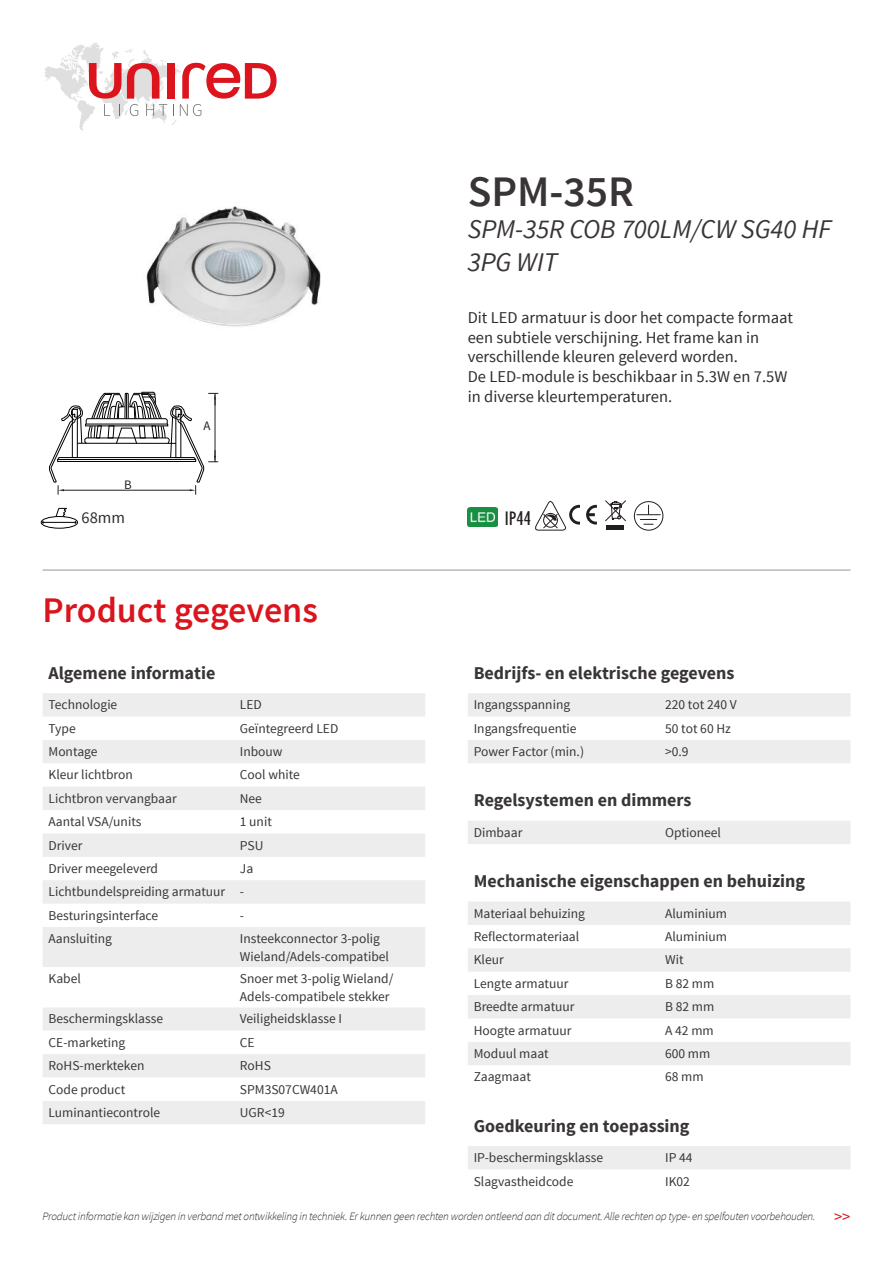
<style>
.page{position:relative;width:893px;height:1263px;background:#fff}
.page>*{position:absolute;margin:0;border:0;box-sizing:border-box;transform-origin:0 0}
.t1{font:600 43.5px "Source Sans Pro";color:#393535}
.t2{font:600 36px "Source Sans Pro";color:#db141d}
.t3{font:italic 27px/32.4px "Source Sans Pro";color:#393535}
.t4{font:condensed 20.1px "Gill Sans";color:#241f1f}
.t5{font:700 18px "Source Sans Pro";color:#393535}
.t6{font:16.5px/19.8px "Source Sans Pro";color:#302c2c}
.t7{font:16.5px "Source Sans Pro";color:#db141d}
.t8{font:16.35px "Source Sans Pro";color:#302c2c}
.t9{font:13.5px/23.4px "Source Sans Pro";color:#393535}
.t10{font:12.9px "Source Sans Pro";color:#231f20}
.t11{font:italic 300 11.25px "Source Sans Pro";letter-spacing:-.02em;color:#241f1f}
</style>
<div class="page">
<svg style="left:44px;top:43px;width:233px;height:88px"></svg>
<img style="left:146px;top:206px;width:175px;height:121px">
<hr style="left:43px;top:570px;width:807px;height:1px;background:#969698">
<svg style="left:43px;top:693px;width:382px;height:117px;fill:#eeeded"></svg>
<svg style="left:43px;top:834px;width:382px;height:290px;fill:#eeeded"></svg>
<svg style="left:43px;top:967px;width:382px;height:134px"></svg>
<svg style="left:468px;top:693px;width:382px;height:476px"></svg>
<img style="left:468px;top:507px;width:29px;height:19px">
<svg style="left:535px;top:501px;width:45px;height:30px"></svg>
<svg style="left:586px;top:505px;width:11px;height:19px"></svg>
<div style="left:634px;top:501px;width:29px;height:30px;border:1px solid #241f1f;border-radius:50%"></div>
<svg style="left:637px;top:505px;width:23px;height:20px"></svg>
<div style="left:607px;top:525px;width:17px;height:5px;background:#241f1f"></div>
<svg style="left:605px;top:500px;width:21px;height:22px"></svg>
<svg style="left:49px;top:392px;width:169px;height:102px"></svg>
<svg style="left:41px;top:516px;width:37px;height:12px"></svg>
<div style="left:41px;top:516px;width:37px;height:12px;border:1px solid #000;border-radius:50%"></div>
<svg style="left:55px;top:508px;width:12px;height:9px"></svg>
<hr style="left:42px;top:522px;width:34px;height:1px;background:#000">
<p class="t10" style="left:124px;top:476px;width:9px">B</p>
<p class="t8" style="left:82px;top:508px;width:45px">68mm</p>
<p class="t10" style="left:204px;top:418px;width:9px">A</p>
<h2 class="t2" style="left:43px;top:588px;width:277px">Product gegevens</h2>
<h3 class="t5" style="left:49px;top:661px;width:168px">Algemene informatie</h3>
<p class="t9" style="left:49px;top:693px;width:70px">Technologie</p>
<p class="t9" style="left:240px;top:693px;width:23px">LED</p>
<p class="t9" style="left:49px;top:717px;width:29px">Type</p>
<p class="t9" style="left:240px;top:717px;width:100px">GeÏntegreerd LED</p>
<p class="t9" style="left:49px;top:740px;width:51px">Montage</p>
<p class="t9" style="left:240px;top:740px;width:44px">Inbouw</p>
<p class="t9" style="left:49px;top:763px;width:86px">Kleur lichtbron</p>
<p class="t9" style="left:240px;top:763px;width:61px">Cool white</p>
<p class="t9" style="left:49px;top:787px;width:130px">Lichtbron vervangbaar</p>
<p class="t9" style="left:240px;top:787px;width:24px">Nee</p>
<p class="t9" style="left:49px;top:810px;width:95px">Aantal VSA/units</p>
<p class="t9" style="left:240px;top:810px;width:34px">1 unit</p>
<p class="t9" style="left:49px;top:834px;width:35px">Driver</p>
<p class="t9" style="left:240px;top:834px;width:25px">PSU</p>
<p class="t9" style="left:49px;top:857px;width:111px">Driver meegeleverd</p>
<p class="t9" style="left:49px;top:857px;width:206px;text-indent:191px">Ja<br>Lichtbundelspreiding armatuur -<br>Besturingsinterface</p>
<p class="t9" style="left:240px;top:904px;width:6px">-</p>
<p class="t9" style="left:49px;top:927px;width:65px">Aansluiting</p>
<p class="t9" style="left:240px;top:930px;width:151px;line-height:18px">Insteekconnector 3-polig<br>Wieland/Adels-compatibel</p>
<p class="t9" style="left:49px;top:967px;width:34px">Kabel</p>
<p class="t9" style="left:240px;top:970px;width:155px;line-height:18px">Snoer met 3-polig Wieland/<br>Adels-compatibele stekker</p>
<p class="t9" style="left:49px;top:1007px;width:116px">Beschermingsklasse</p>
<p class="t9" style="left:240px;top:1007px;width:104px">Veiligheidsklasse I</p>
<p class="t9" style="left:49px;top:1031px;width:78px">CE-marketing</p>
<p class="t9" style="left:240px;top:1031px;width:16px">CE</p>
<p class="t9" style="left:49px;top:1054px;width:97px">RoHS-merkteken</p>
<p class="t9" style="left:240px;top:1054px;width:33px">RoHS</p>
<p class="t9" style="left:49px;top:1078px;width:78px">Code product</p>
<p class="t9" style="left:240px;top:1078px;width:99px">SPM3S07CW401A</p>
<p class="t9" style="left:49px;top:1101px;width:113px">Luminantiecontrole</p>
<p class="t9" style="left:240px;top:1101px;width:47px">UGR&lt;19</p>
<h1 class="t1" style="left:468px;top:164px;width:168px">SPM-35R</h1>
<h3 class="t3" style="left:468px;top:213px;width:365px">SPM-35R COB 700LM/CW SG40 HF<br>3PG WIT</h3>
<p class="t6" style="left:468px;top:308px;width:327px">Dit LED armatuur is door het compacte formaat een subtiele verschijning. Het frame kan in verschillende kleuren geleverd worden.<br>De LED-module is beschikbaar in 5.3W en 7.5W in diverse kleurtemperaturen.</p>
<h3 class="t4" style="left:505px;top:506px;width:28px">IP44</h3>
<h3 class="t5" style="left:474px;top:661px;width:262px">Bedrijfs- en elektrische gegevens</h3>
<p class="t9" style="left:474px;top:693px;width:98px">Ingangsspanning</p>
<p class="t9" style="left:665px;top:693px;width:73px">220 tot 240 V</p>
<p class="t9" style="left:474px;top:717px;width:104px">Ingangsfrequentie</p>
<p class="t9" style="left:665px;top:717px;width:67px">50 tot 60 Hz</p>
<p class="t9" style="left:474px;top:740px;width:112px">Power Factor (min.)</p>
<p class="t9" style="left:665px;top:740px;width:25px">&gt;0.9</p>
<h3 class="t5" style="left:474px;top:789px;width:219px">Regelsystemen en dimmers</h3>
<p class="t9" style="left:474px;top:821px;width:50px">Dimbaar</p>
<p class="t9" style="left:665px;top:821px;width:57px">Optioneel</p>
<h3 class="t5" style="left:474px;top:869px;width:333px">Mechanische eigenschappen en behuizing</h3>
<p class="t9" style="left:474px;top:902px;width:113px">Materiaal behuizing</p>
<p class="t9" style="left:665px;top:902px;width:63px">Aluminium</p>
<p class="t9" style="left:474px;top:925px;width:107px">Reflectormateriaal</p>
<p class="t9" style="left:665px;top:925px;width:63px">Aluminium</p>
<p class="t9" style="left:474px;top:948px;width:31px">Kleur</p>
<p class="t9" style="left:665px;top:948px;width:20px">Wit</p>
<p class="t9" style="left:474px;top:972px;width:96px">Lengte armatuur</p>
<p class="t9" style="left:665px;top:972px;width:51px">B 82 mm</p>
<p class="t9" style="left:474px;top:995px;width:102px">Breedte armatuur</p>
<p class="t9" style="left:665px;top:995px;width:51px">B 82 mm</p>
<p class="t9" style="left:474px;top:1019px;width:99px">Hoogte armatuur</p>
<p class="t9" style="left:665px;top:1019px;width:50px">A 42 mm</p>
<p class="t9" style="left:474px;top:1042px;width:77px">Moduul maat</p>
<p class="t9" style="left:665px;top:1042px;width:47px">600 mm</p>
<p class="t9" style="left:474px;top:1065px;width:59px">Zaagmaat</p>
<p class="t9" style="left:665px;top:1065px;width:40px">68 mm</p>
<h3 class="t5" style="left:474px;top:1114px;width:217px">Goedkeuring en toepassing</h3>
<p class="t9" style="left:474px;top:1146px;width:131px">IP-beschermingsklasse</p>
<p class="t9" style="left:665px;top:1146px;width:29px">IP 44</p>
<p class="t9" style="left:474px;top:1169px;width:101px">Slagvastheidcode</p>
<p class="t9" style="left:665px;top:1169px;width:26px">IK02</p>
<p class="t11" style="left:43px;top:1209px;width:774px">Product informatie kan wijzigen in verband met ontwikkeling in techniek. Er kunnen geen rechten worden ontleend aan dit document. Alle rechten op type- en spelfouten voorbehouden.</p>
<p class="t7" style="left:834px;top:1206px;width:18px">&gt;&gt;</p>
</div>
